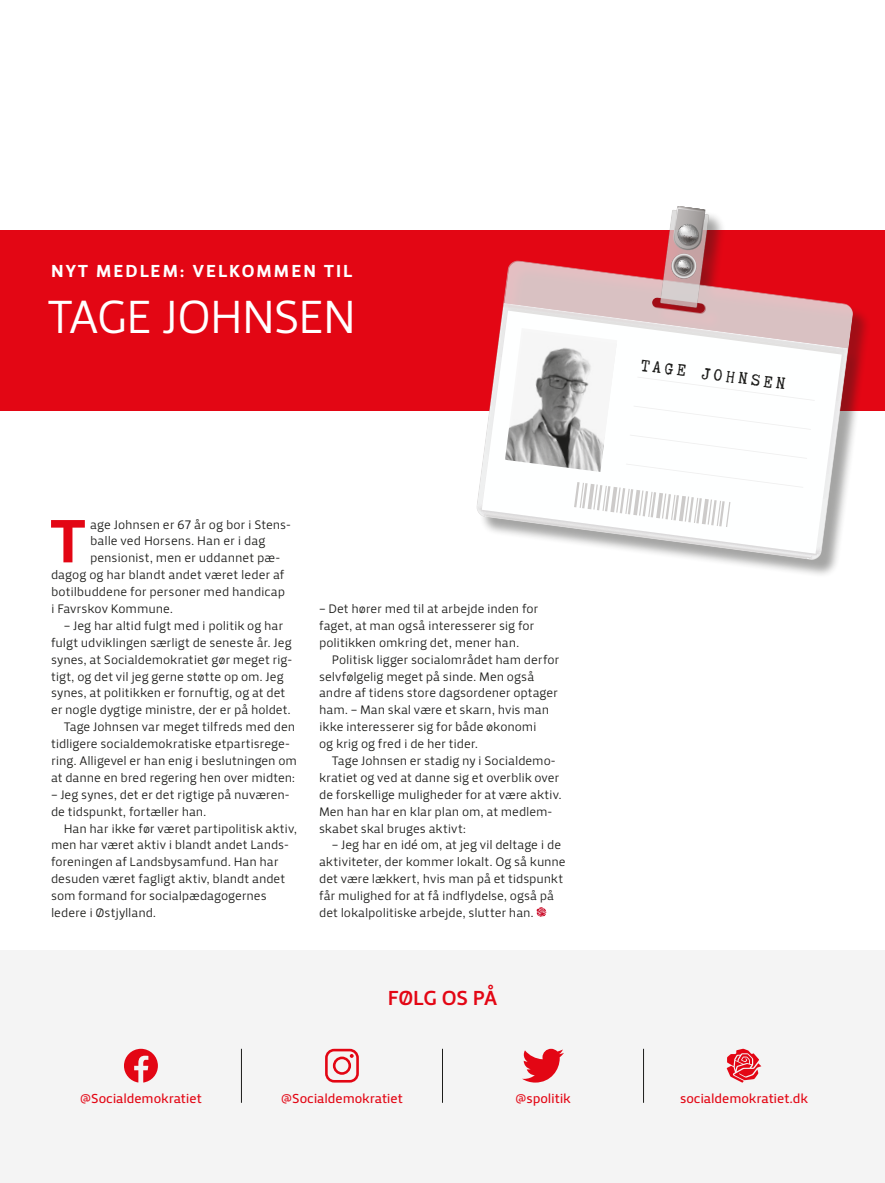
<style>
.page{position:relative;width:885px;height:1183px;background:#fff}
.page>*{position:absolute;margin:0;border:0;box-sizing:border-box;transform-origin:0 0}
.Brød_uncial{font:63.15px "Priva Pro Four";color:#e30614}
.Mellemrubrik{font:48px "Priva Pro One";letter-spacing:-.035em;color:#fff}
.t1{font:21px "Priva Pro Three";letter-spacing:-.01em;color:#e30614}
.Brød_indryk{font:19.5px "Truetypewriter Polygl OTT";color:#1d1d1b}
.Mellemrubrik-2{font:18px "Priva Pro Four";letter-spacing:.115em;color:#fff}
.t2{font:13.5px "Priva Pro Two";letter-spacing:-.01em;color:#e30614}
.Brød_indryk-2{font:12.75px/16.8px "Priva Pro One";letter-spacing:-.01em;color:#1d1d1b}
.Brød_uncial-2{font:12.75px "Priva Pro One";letter-spacing:-.005em;color:#1d1d1b}
.Brød{font:12.75px/16.8px "Priva Pro One";letter-spacing:-.01em;color:#1d1d1b}
</style>
<div class="page">
<div style="left:0;top:230px;width:884px;height:180px;background:#e30614"></div>
<div style="left:0;top:950px;width:884px;height:232px;background:#f4f4f4"></div>
<div style="left:479px;top:208px;width:391px;height:370px;background:#1d1d1b;opacity:.4"></div>
<svg style="left:479px;top:261px;width:374px;height:299px"></svg>
<svg style="left:477px;top:303px;width:370px;height:256px"></svg>
<svg style="left:481px;top:310px;width:360px;height:243px"></svg>
<svg style="left:659px;top:206px;width:54px;height:102px;background:#c29496"></svg>
<svg style="left:507px;top:331px;width:307px;height:196px"></svg>
<svg style="left:536px;top:907px;width:10px;height:9px"></svg>
<svg style="left:522px;top:1048px;width:42px;height:34px"></svg>
<svg style="left:325px;top:1048px;width:34px;height:34px"></svg>
<svg style="left:124px;top:1048px;width:34px;height:34px"></svg>
<svg style="left:726px;top:1048px;width:35px;height:34px"></svg>
<hr style="left:241px;top:1048px;width:1px;height:54px;background:#1d1d1b">
<hr style="left:442px;top:1048px;width:1px;height:54px;background:#1d1d1b">
<hr style="left:643px;top:1048px;width:1px;height:54px;background:#1d1d1b">
<img style="left:505px;top:328px;width:112px;height:144px">
<p class="Mellemrubrik-2" style="left:51px;top:259px;width:302px">NYT MEDLEM: VELKOMMEN TIL</p>
<p class="Mellemrubrik" style="left:47px;top:287px;width:311px">TAGE JOHNSEN</p>
<p class="Brød_uncial" style="left:51px;top:500px;width:36px">T</p>
<p class="Brød_uncial-2" style="left:90px;top:516px;width:202px">age Johnsen er 67 år og bor i Stens-</p>
<p class="Brød_uncial-2" style="left:90px;top:533px;width:177px">balle ved Horsens. Han er i dag</p>
<p class="Brød_uncial-2" style="left:90px;top:550px;width:191px">pensionist, men er uddannet pæ-</p>
<p class="Brød_uncial-2" style="left:51px;top:567px;width:235px">dagog og har blandt andet været leder af</p>
<p class="Brød_uncial-2" style="left:51px;top:584px;width:236px">botilbuddene for personer med handicap</p>
<p class="Brød_uncial-2" style="left:51px;top:600px;width:124px">i Favrskov Kommune.</p>
<p class="Brød_indryk-2" style="left:51px;top:617px;width:243px;text-indent:13px">– Jeg har altid fulgt med i politik og har fulgt udviklingen særligt de seneste år. Jeg synes, at Socialdemokratiet gør meget rig&shy;tigt, og det vil jeg gerne støtte op om. Jeg synes, at politikken er fornuftig, og at det er nogle dygtige ministre, der er på holdet.</p>
<p class="Brød_indryk-2" style="left:51px;top:718px;width:247px;text-indent:13px">Tage Johnsen var meget tilfreds med den tidligere socialdemokratiske etpartisrege&shy;ring. Alligevel er han enig i beslutningen om at danne en bred regering hen over midten:</p>
<p class="Brød_indryk-2" style="left:51px;top:786px;width:240px">– Jeg synes, det er det rigtige på nuværen&shy;de tidspunkt, fortæller han.</p>
<p class="Brød_indryk-2" style="left:51px;top:819px;width:247px;text-indent:13px">Han har ikke før været partipolitisk aktiv, men har været aktiv i blandt andet Lands&shy;foreningen af Landsbysamfund. Han har desuden været fagligt aktiv, blandt andet som formand for socialpædagogernes ledere i Østjylland.</p>
<p class="Brød" style="left:319px;top:600px;width:221px">– Det hører med til at arbejde inden for faget, at man også interesserer sig for politikken omkring det, mener han.</p>
<p class="Brød_indryk-2" style="left:319px;top:651px;width:242px;text-indent:13px">Politisk ligger socialområdet ham derfor selvfølgelig meget på sinde. Men også andre af tidens store dagsordener optager ham. – Man skal være et skarn, hvis man ikke interesserer sig for både økonomi<br>og krig og fred i de her tider.</p>
<p class="Brød_indryk-2" style="left:319px;top:752px;width:244px;text-indent:13px">Tage Johnsen er stadig ny i Socialdemo&shy;kratiet og ved at danne sig et overblik over de forskellige muligheder for at være aktiv.<br>Men han har en klar plan om, at medlem&shy;skabet skal bruges aktivt:</p>
<p class="Brød_indryk-2" style="left:319px;top:836px;width:248px;text-indent:13px">– Jeg har en idé om, at jeg vil deltage i de aktiviteter, der kommer lokalt. Og så kunne det være lækkert, hvis man på et tidspunkt får mulighed for at få indflydelse, også på det lokalpolitiske arbejde, slutter han.</p>
<p class="t1" style="left:388px;top:983px;width:111px">FØLG OS PÅ</p>
<p class="t2" style="left:80px;top:1089px;width:123px">@Socialdemokratiet</p>
<p class="t2" style="left:281px;top:1089px;width:123px">@Socialdemokratiet</p>
<p class="t2" style="left:515px;top:1089px;width:57px">@spolitik</p>
<p class="Brød_indryk" style="left:642px;top:355px;width:147px;rotate:7deg">TAGE JOHNSEN</p>
<p class="t2" style="left:680px;top:1089px;width:129px">socialdemokratiet.dk</p>
</div>
